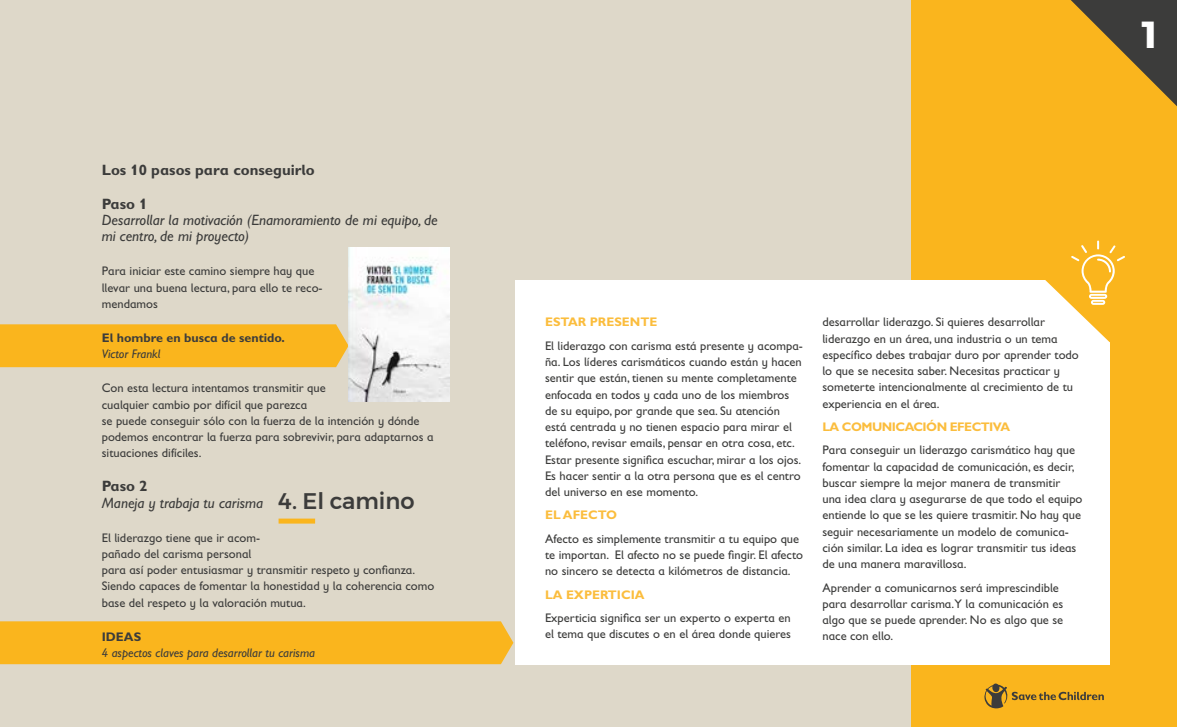
<style>
.page{position:relative;width:1177px;height:727px;background:#fff}
.page>*{position:absolute;margin:0;border:0;box-sizing:border-box;transform-origin:0 0}
.t1{font:700 37.5px "Montserrat";color:#fff}
.t2{font:500 22.5px "Montserrat";color:#3c3c3b}
.t3{font:italic 15px/16.2px "Gill Sans Infant Std";color:#3c3c3b}
.t4{font:700 15px "Gill Sans Infant Std";color:#3c3c3b}
.t5{font:12.5px/16.2px "Gill Sans Infant Std";color:#3c3c3b}
.t6{font:italic 12.5px "Gill Sans Infant Std";color:#3c3c3b}
.t7{font:700 12.5px "Gill Sans Infant Std";color:#fbbd3d}
.t8{font:700 12.5px "Gill Sans Infant Std";color:#3c3c3b}
.t9{font:700 12.5px "Gill Sans Infant Std";letter-spacing:-.04em;color:#fbbd3d}
</style>
<div class="page">
<div style="left:0;top:0;width:1176px;height:726px;background:#ded8c9"></div>
<div style="left:911px;top:0;width:265px;height:726px;background:#fab51d"></div>
<div style="left:515px;top:280px;width:594px;height:384px;background:#fff"></div>
<div style="left:0;top:621px;width:513px;height:43px;background:#fab51d"></div>
<div style="left:0;top:324px;width:348px;height:43px;background:#fab51d"></div>
<div style="left:278px;top:518px;width:37px;height:5px;background:#fab51d"></div>
<svg style="left:984px;top:683px;width:119px;height:25px"></svg>
<img style="left:349px;top:247px;width:100px;height:154px">
<svg style="left:1045px;top:240px;width:80px;height:102px"></svg>
<svg style="left:1071px;top:0;width:105px;height:105px"></svg>
<p class="t4" style="left:102px;top:161px;width:214px">Los 10 pasos para conseguirlo</p>
<p class="t4" style="left:102px;top:195px;width:47px">Paso 1</p>
<p class="t3" style="left:102px;top:212px;width:337px">Desarrollar la motivación (Enamoramiento de mi equipo, de mi centro, de mi proyecto)</p>
<p class="t5" style="left:102px;top:263px;width:222px">Para iniciar este camino siempre hay que llevar una buena lectura, para ello te reco&shy;mendamos</p>
<p class="t8" style="left:102px;top:330px;width:185px">El hombre en busca de sentido.</p>
<p class="t6" style="left:102px;top:347px;width:60px">Victor Frankl</p>
<p class="t5" style="left:102px;top:380px;width:333px">Con esta lectura intentamos transmitir que<br>cualquier cambio por difícil que parezca<br>se puede conseguir sólo con la fuerza de la intención y dónde podemos encontrar la fuerza para sobrevivir, para adaptarnos a situaciones difíciles.</p>
<p class="t4" style="left:102px;top:477px;width:47px">Paso 2</p>
<p class="t3" style="left:102px;top:494px;width:163px">Maneja y trabaja tu carisma</p>
<p class="t5" style="left:102px;top:529px;width:334px">El liderazgo tiene que ir acom-<br>pañado del carisma personal<br>para así poder entusiasmar y transmitir respeto y confianza.<br>Siendo capaces de fomentar la honestidad y la coherencia como base del respeto y la valoración mutua.</p>
<p class="t8" style="left:102px;top:628px;width:41px">IDEAS</p>
<p class="t6" style="left:102px;top:645px;width:215px">4 aspectos claves para desarrollar tu carisma</p>
<h2 class="t2" style="left:278px;top:483px;width:137px">4. El camino</h2>
<h1 class="t1" style="left:1142px;top:5px;width:17px">1</h1>
<p class="t7" style="left:545px;top:314px;width:114px">ESTAR PRESENTE</p>
<p class="t5" style="left:545px;top:337px;width:259px">El liderazgo con carisma está presente y acompa&shy;ña. Los líderes carismáticos cuando están y hacen sentir que están, tienen su mente completamente enfocada en todos y cada uno de los miembros de su equipo, por grande que sea. Su atención está centrada y no tienen espacio para mirar el teléfono, revisar emails, pensar en otra cosa, etc.<br>Estar presente significa escuchar, mirar a los ojos.<br>Es hacer sentir a la otra persona que es el centro del universo en ese momento.</p>
<p class="t7" style="left:545px;top:507px;width:73px">EL AFECTO</p>
<p class="t5" style="left:545px;top:530px;width:259px">Afecto es simplemente transmitir a tu equipo que te importan. El afecto no se puede fingir. El afecto no sincero se detecta a kilómetros de distancia.</p>
<p class="t7" style="left:545px;top:587px;width:101px">LA EXPERTICIA</p>
<p class="t5" style="left:545px;top:609px;width:247px">Experticia significa ser un experto o experta en el tema que discutes o en el área donde quieres</p>
<p class="t5" style="left:822px;top:314px;width:258px">desarrollar liderazgo. Si quieres desarrollar liderazgo en un área, una industria o un tema específico debes trabajar duro por aprender todo lo que se necesita saber. Necesitas practicar y someterte intencionalmente al crecimiento de tu experiencia en el área.</p>
<p class="t9" style="left:822px;top:419px;width:189px">LA COMUNICACIÓN EFECTIVA</p>
<p class="t5" style="left:822px;top:442px;width:261px">Para conseguir un liderazgo carismático hay que fomentar la capacidad de comunicación, es decir, buscar siempre la mejor manera de transmitir una idea clara y asegurarse de que todo el equipo entiende lo que se les quiere trasmitir. No hay que seguir necesariamente un modelo de comunica&shy;ción similar. La idea es lograr transmitir tus ideas de una manera maravillosa.</p>
<p class="t5" style="left:822px;top:579px;width:242px">Aprender a comunicarnos será imprescindible para desarrollar carisma.Y la comunicación es algo que se puede aprender. No es algo que se nace con ello.</p>
</div>
